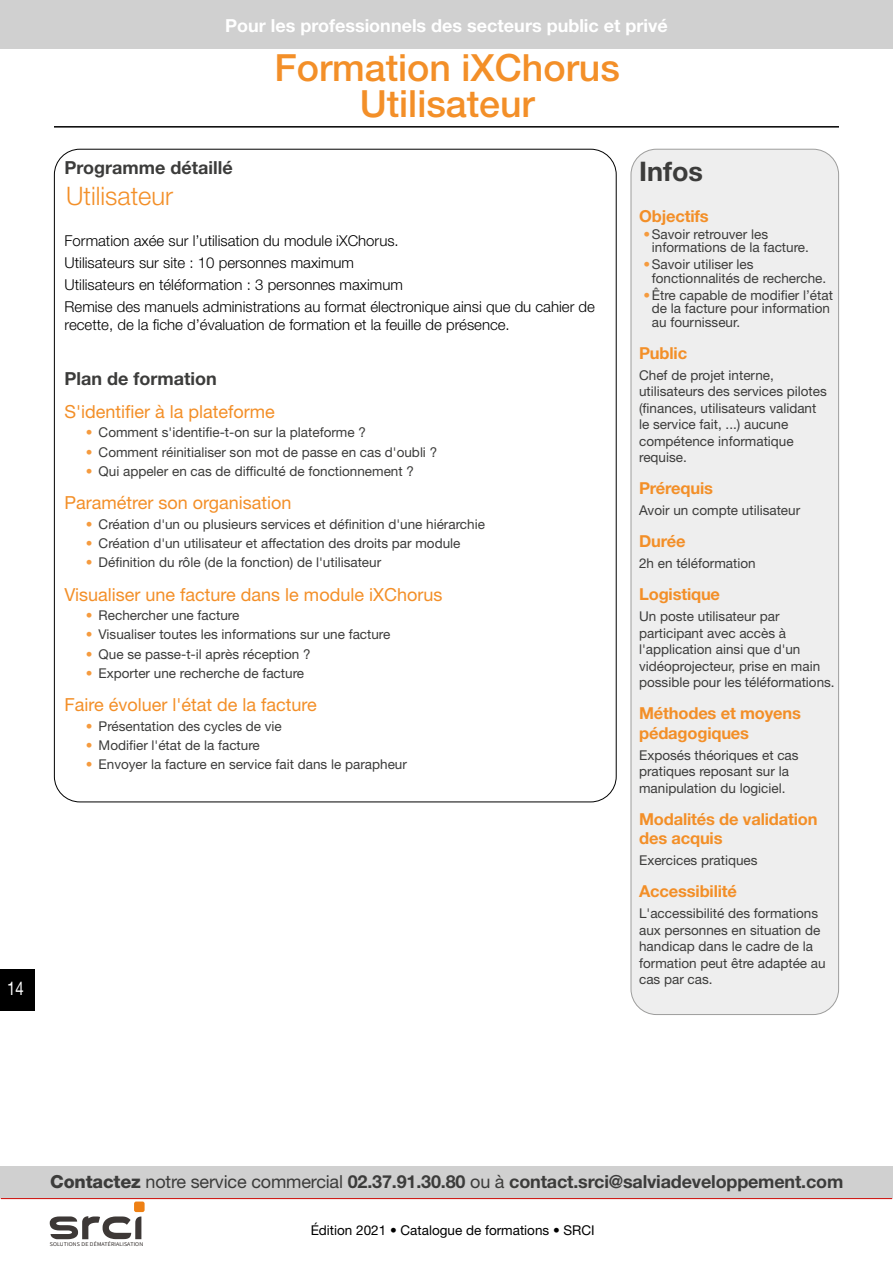
<style>
.page{position:relative;width:893px;height:1263px;background:#fff}
.page>*{position:absolute;margin:0;border:0;box-sizing:border-box;transform-origin:0 0}
.t1{font:500 37.5px/36px "Helvetica Neue LT Pro";color:#f38f28;text-align:center}
.t2{font:700 27px "Helvetica Neue LT Pro";color:#3c3c3b}
.t3{font:300 25.5px "Helvetica Neue LT Pro";color:#f38f28}
.t4{font:18.75px "Helvetica Neue LT Pro";color:#fff;scale:.8 1}
.t5{font:18px "Helvetica Neue LT Pro";color:#f38f28}
.t6{font:700 18px "Helvetica Neue LT Pro";letter-spacing:-.01em;color:#3c3c3b}
.t7{font:700 18px "Helvetica Neue LT Pro";color:#fff}
.t8{font:700 16.5px/19.5px "Helvetica Neue LT Pro";letter-spacing:-.01em;color:#f38f28}
.t9{font:300 15px/22.2px "Helvetica Neue LT Pro";color:#000}
.t10{font:13.5px/16.5px "Helvetica Neue LT Pro";color:#3c3c3b}
.t11{font:13.5px "Helvetica Neue LT Pro";color:#000}
.t12{font:300 5.55px "Source Sans Pro";letter-spacing:.025em;color:#3d3836;scale:1.07 1}
.s1{color:#f59b3f}
.s2{font-weight:800}
.s3{font-weight:400}
</style>
<div class="page">
<svg style="left:0;top:969px;width:35px;height:41px"></svg>
<svg style="left:1px;top:1199px;width:890px;height:41px"></svg>
<div style="left:0;top:0;width:893px;height:49px;background:#d0d0d0"></div>
<div style="left:134px;top:1201px;width:11px;height:11px;background:#ee8014;border-radius:2px"></div>
<svg style="left:50px;top:1216px;width:91px;height:23px"></svg>
<hr style="left:1px;top:1197px;width:891px;height:2px;background:#ce1d1a">
<hr style="left:54px;top:126px;width:785px;height:2px;background:#000">
<div style="left:631px;top:149px;width:208px;height:865px;background:#eee;border-radius:26px"></div>
<div style="left:631px;top:149px;width:208px;height:866px;border:1px solid #9d9d9c;border-radius:26px"></div>
<div style="left:1px;top:1166px;width:892px;height:31px;background:#d0d0d0"></div>
<h3 class="t4" style="left:7px;top:976px;width:22px">14</h3>
<h3 class="t7" style="left:225px;top:14px;width:444px">Pour les professionnels des secteurs public et privé</h3>
<h1 class="t1" style="left:275px;top:49px;width:347px">Formation iXChorus<br>Utilisateur</h1>
<h3 class="t6" style="left:65px;top:157px;width:170px">Programme détaillé</h3>
<h2 class="t2" style="left:639px;top:154px;width:65px">Infos</h2>
<p class="t8" style="left:639px;top:206px;width:71px">Objectifs</p>
<p class="t10" style="left:652px;top:227px;width:159px;line-height:13.5px;text-indent:-9px"><span class="s1">•</span>Savoir retrouver les informations de la facture.</p>
<p class="t10" style="left:652px;top:257px;width:176px;line-height:13.5px;text-indent:-9px"><span class="s1">•</span>Savoir utiliser les fonctionnalités de recherche.</p>
<p class="t10" style="left:652px;top:288px;width:183px;line-height:13.5px;text-indent:-9px"><span class="s1">•</span>Être capable de modifier l’état de la facture pour information au fournisseur.</p>
<p class="t8" style="left:639px;top:343px;width:50px">Public</p>
<p class="t10" style="left:639px;top:366px;width:189px">Chef de projet interne, utilisateurs des services pilotes (finances, utilisateurs validant le service fait, ...) aucune compétence informatique requise.</p>
<p class="t8" style="left:639px;top:478px;width:75px">Prérequis</p>
<p class="t10" style="left:639px;top:502px;width:163px">Avoir un compte utilisateur</p>
<p class="t8" style="left:639px;top:531px;width:48px">Durée</p>
<p class="t10" style="left:639px;top:555px;width:118px">2h en téléformation</p>
<p class="t8" style="left:639px;top:584px;width:82px">Logistique</p>
<p class="t10" style="left:639px;top:608px;width:197px">Un poste utilisateur par participant avec accès à l'application ainsi que d'un vidéoprojecteur, prise en main possible pour les téléformations.</p>
<p class="t8" style="left:639px;top:703px;width:163px">Méthodes et moyens pédagogiques</p>
<p class="t10" style="left:639px;top:746px;width:161px">Exposés théoriques et cas pratiques reposant sur la manipulation du logiciel.</p>
<p class="t8" style="left:639px;top:809px;width:180px">Modalités de validation des acquis</p>
<p class="t10" style="left:639px;top:852px;width:120px">Exercices pratiques</p>
<p class="t8" style="left:639px;top:881px;width:99px">Accessibilité</p>
<p class="t10" style="left:639px;top:905px;width:188px">L'accessibilité des formations aux personnes en situation de handicap dans le cadre de la formation peut être adaptée au cas par cas.</p>
<h3 class="t3" style="left:66px;top:181px;width:109px">Utilisateur</h3>
<p class="t9" style="left:65px;top:229px;width:532px">Formation axée sur l’utilisation du module iXChorus.<br>Utilisateurs sur site : 10 personnes maximum<br>Utilisateurs en téléformation : 3 personnes maximum<br>Remise des manuels administrations au format électronique ainsi que du cahier de</p>
<p class="t9" style="left:65px;top:314px;width:447px">recette, de la fiche d’évaluation de formation et la feuille de présence.</p>
<h3 class="t6" style="left:65px;top:367px;width:154px">Plan de formation</h3>
<h3 class="t5" style="left:65px;top:401px;width:212px">S'identifier à la plateforme</h3>
<p class="t10" style="left:86px;top:424px;width:282px"><span class="s1">•</span> Comment s'identifie-t-on sur la plateforme ?</p>
<p class="t10" style="left:86px;top:443px;width:353px"><span class="s1">•</span> Comment réinitialiser son mot de passe en cas d'oubli ?</p>
<p class="t10" style="left:86px;top:463px;width:330px"><span class="s1">•</span> Qui appeler en cas de difficulté de fonctionnement ?</p>
<h3 class="t5" style="left:65px;top:492px;width:228px">Paramétrer son organisation</h3>
<p class="t10" style="left:86px;top:515px;width:401px"><span class="s1">•</span> Création d'un ou plusieurs services et définition d'une hiérarchie</p>
<p class="t10" style="left:86px;top:535px;width:376px"><span class="s1">•</span> Création d'un utilisateur et affectation des droits par module</p>
<p class="t10" style="left:86px;top:554px;width:297px"><span class="s1">•</span> Définition du rôle (de la fonction) de l'utilisateur</p>
<h3 class="t5" style="left:65px;top:583px;width:379px">Visualiser une facture dans le module iXChorus</h3>
<p class="t10" style="left:86px;top:607px;width:155px"><span class="s1">•</span> Rechercher une facture</p>
<p class="t10" style="left:86px;top:626px;width:306px"><span class="s1">•</span> Visualiser toutes les informations sur une facture</p>
<p class="t10" style="left:86px;top:645px;width:226px"><span class="s1">•</span> Que se passe-t-il après réception ?</p>
<p class="t10" style="left:86px;top:664px;width:220px"><span class="s1">•</span> Exporter une recherche de facture</p>
<h3 class="t5" style="left:65px;top:694px;width:254px">Faire évoluer l'état de la facture</h3>
<p class="t10" style="left:86px;top:717px;width:198px"><span class="s1">•</span> Présentation des cycles de vie</p>
<p class="t10" style="left:86px;top:736px;width:176px"><span class="s1">•</span> Modifier l'état de la facture</p>
<p class="t10" style="left:86px;top:756px;width:323px"><span class="s1">•</span> Envoyer la facture en service fait dans le parapheur</p>
<h3 class="t6" style="left:50px;top:1170px;width:794px"><span class="s2">Contactez</span> <span class="s3">notre service commercial</span> 02.37.91.30.80 <span class="s3">ou à</span> contact.srci@salviadeveloppement.com</h3>
<p class="t12" style="left:50px;top:1240px;width:89px">SOLUTIONS DE DÉMATÉRIALISATION</p>
<p class="t11" style="left:311px;top:1221px;width:286px">Édition 2021 • Catalogue de formations • SRCI</p>
</div>
